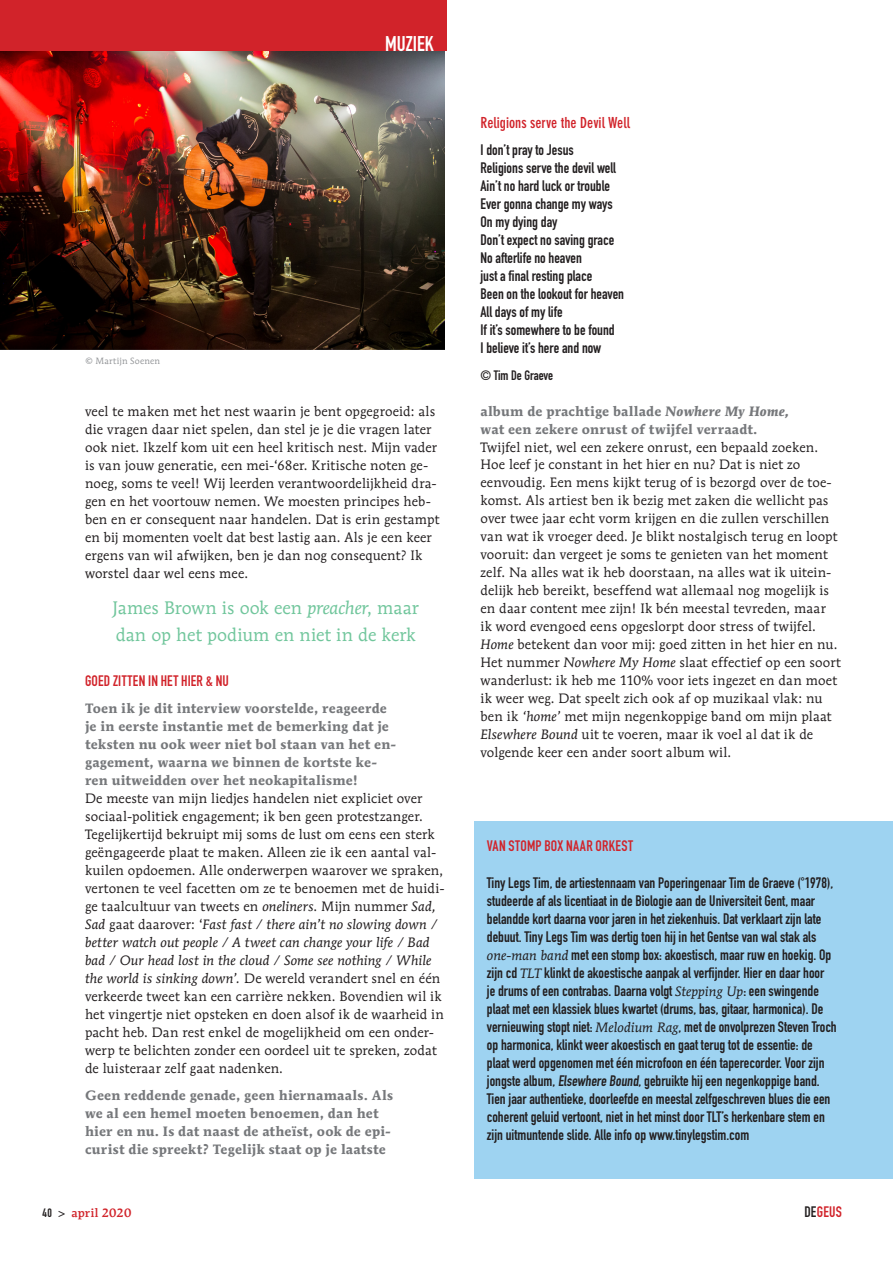
<style>
.page{position:relative;width:893px;height:1263px;background:#fff}
.page>*{position:absolute;margin:0;border:0;box-sizing:border-box;transform-origin:0 0}
.t1{font:21px "DIN Engschrift Std";color:#fff}
.t2{font:18px/27px "Mendoza Roman Std";color:#71c69c}
.t3{font:15px/18px "DIN Engschrift Std";color:#231f20}
.t4{font:15px "DIN Engschrift Std";letter-spacing:.015em;color:#d1232a}
.t5{font:700 condensed 15px "DIN Neuzeit Grotesk Std";color:#d1232a}
.t6{font:13.5px/18px "Mendoza Roman Std";letter-spacing:.015em;color:#231f20}
.t7{font:700 13.5px/18px "Mendoza Roman Std";letter-spacing:.01em;color:#76787b}
.t8{font:13.5px "DIN Engschrift Std";letter-spacing:-.005em;color:#231f20}
.t9{font:500 12px "Mendoza Roman Std";letter-spacing:.015em;color:#d1232a}
.t10{font:9px "Mendoza Roman Std";letter-spacing:.02em;color:#939598}
.s1{font-style:italic}
.s2{font-family:"Mendoza Roman Std";font-style:italic;font-size:13.5px}
.s3{font-family:"DIN Engschrift Std";font-weight:400;color:#231f20}
.s4{color:#231f20}
</style>
<div class="page">
<img style="left:0;top:51px;width:445px;height:299px">
<div style="left:474px;top:821px;width:419px;height:358px;background:#9ed3f1"></div>
<div style="left:0;top:0;width:446px;height:51px;background:#d1232a"></div>
<p class="t10" style="left:85px;top:355px;width:77px">© Martijn Soenen</p>
<h1 class="t1" style="left:385px;top:31px;width:50px">MUZIEK</h1>
<p class="t6" style="left:85px;top:402px;width:356px">veel te maken met het nest waarin je bent opgegroeid: als die vragen daar niet spelen, dan stel je je die vragen later ook niet. Ikzelf kom uit een heel kritisch nest. Mijn vader is van jouw generatie, een mei-‘68er. Kritische noten ge&shy;noeg, soms te veel! Wij leerden verantwoordelijkheid dra&shy;gen en het voortouw nemen. We moesten principes heb&shy;ben en er consequent naar handelen. Dat is erin gestampt en bij momenten voelt dat best lastig aan. Als je een keer ergens van wil afwijken, ben je dan nog consequent? Ik worstel daar wel eens mee.</p>
<h2 class="t2" style="left:113px;top:594px;width:308px">James Brown is ook een <span class="s1">preacher</span>, maar dan op het podium en niet in de kerk</h2>
<p class="t4" style="left:85px;top:672px;width:145px">GOED ZITTEN IN HET HIER &amp; NU</p>
<p class="t7" style="left:85px;top:699px;width:313px">Toen ik je dit interview voorstelde, reageerde je in eerste instantie met de bemerking dat je teksten nu ook weer niet bol staan van het en&shy;gagement, waarna we binnen de kortste ke&shy;ren uitweidden over het neokapitalisme!</p>
<p class="t6" style="left:85px;top:789px;width:361px">De meeste van mijn liedjes handelen niet expliciet over sociaal-politiek engagement; ik ben geen protestzanger.<br>Tegelijkertijd bekruipt mij soms de lust om eens een sterk geëngageerde plaat te maken. Alleen zie ik een aantal val&shy;kuilen opdoemen. Alle onderwerpen waarover we spraken, vertonen te veel facetten om ze te benoemen met de huidi&shy;ge taalcultuur van tweets en <span class="s1">oneliners</span>. Mijn nummer <span class="s1">Sad, Sad</span> gaat daarover: ‘<span class="s1">Fast fast / there ain’t no slowing down / better watch out people / A tweet can change your life / Bad bad / Our head lost in the cloud / Some see nothing / While the world is sinking down’.</span> De wereld verandert snel en één verkeerde tweet kan een carrière nekken. Bovendien wil ik het vingertje niet opsteken en doen alsof ik de waarheid in pacht heb. Dan rest enkel de mogelijkheid om een onder&shy;werp te belichten zonder een oordeel uit te spreken, zodat de luisteraar zelf gaat nadenken.</p>
<p class="t7" style="left:85px;top:1086px;width:310px">Geen reddende genade, geen hiernamaals. Als we al een hemel moeten benoemen, dan het hier en nu. Is dat naast de atheïst, ook de epi&shy;curist die spreekt? Tegelijk staat op je laatste</p>
<p class="t5" style="left:480px;top:114px;width:151px">Religions serve the Devil Well</p>
<p class="t3" style="left:480px;top:140px;width:145px">I don’t pray to Jesus<br>Religions serve the devil well<br>Ain’t no hard luck or trouble<br>Ever gonna change my ways<br>On my dying day<br>Don’t expect no saving grace<br>No afterlife no heaven<br>just a final resting place<br>Been on the lookout for heaven<br>All days of my life<br>If it’s somewhere to be found<br>I believe it’s here and now</p>
<p class="t8" style="left:480px;top:367px;width:74px">© Tim De Graeve</p>
<p class="t7" style="left:480px;top:402px;width:310px">album de prachtige ballade <span class="s1">Nowhere My Home, </span>wat een zekere onrust of twijfel verraadt.</p>
<p class="t6" style="left:480px;top:438px;width:362px">Twijfel niet, wel een zekere onrust, een bepaald zoeken.<br>Hoe leef je constant in het hier en nu? Dat is niet zo eenvoudig. Een mens kijkt terug of is bezorgd over de toe&shy;komst. Als artiest ben ik bezig met zaken die wellicht pas over twee jaar echt vorm krijgen en die zullen verschillen van wat ik vroeger deed. Je blikt nostalgisch terug en loopt vooruit: dan vergeet je soms te genieten van het moment zelf. Na alles wat ik heb doorstaan, na alles wat ik uitein&shy;delijk heb bereikt, beseffend wat allemaal nog mogelijk is en daar content mee zijn! Ik bén meestal tevreden, maar<br>ik word evengoed eens opgeslorpt door stress of twijfel.<br><span class="s1">Home</span> betekent dan voor mij: goed zitten in het hier en nu.<br>Het nummer <span class="s1">Nowhere My Home</span> slaat effectief op een soort wanderlust: ik heb me 110% voor iets ingezet en dan moet ik weer weg. Dat speelt zich ook af op muzikaal vlak: nu ben ik <span class="s1">‘home’</span> met mijn negenkoppige band om mijn plaat <span class="s1">Elsewhere Bound</span> uit te voeren, maar ik voel al dat ik de volgende keer een ander soort album wil.</p>
<p class="t4" style="left:487px;top:837px;width:148px">VAN STOMP BOX NAAR ORKEST</p>
<p class="t3" style="left:487px;top:873px;width:351px">Tiny Legs Tim, de artiestennaam van Poperingenaar Tim de Graeve (°1978), studeerde af als licentiaat in de Biologie aan de Universiteit Gent, maar belandde kort daarna voor jaren in het ziekenhuis. Dat verklaart zijn late debuut. Tiny Legs Tim was dertig toen hij in het Gentse van wal stak als <span class="s2">one-man band</span> met een stomp box: akoestisch, maar ruw en hoekig. Op zijn cd <span class="s2">TLT</span> klinkt de akoestische aanpak al verfijnder. Hier en daar hoor<br>je drums of een contrabas. Daarna volgt <span class="s2">Stepping Up</span>: een swingende plaat met een klassiek blues kwartet (drums, bas, gitaar, harmonica). De vernieuwing stopt niet: <span class="s2">Melodium Rag</span>, met de onvolprezen Steven Troch op harmonica, klinkt weer akoestisch en gaat terug tot de essentie: de plaat werd opgenomen met één microfoon en één taperecorder. Voor zijn jongste album, Elsewhere Bound, gebruikte hij een negenkoppige band.<br>Tien jaar authentieke, doorleefde en meestal zelfgeschreven blues die een coherent geluid vertoont, niet in het minst door TLT’s herkenbare stem en zijn uitmuntende slide. Alle info op www.tinylegstim.com</p>
<p class="t9" style="left:43px;top:1205px;width:90px"><span class="s3">40 &gt;</span> april 2020</p>
<p class="t4" style="left:804px;top:1203px;width:39px"><span class="s4">DE</span>GEUS</p>
</div>
